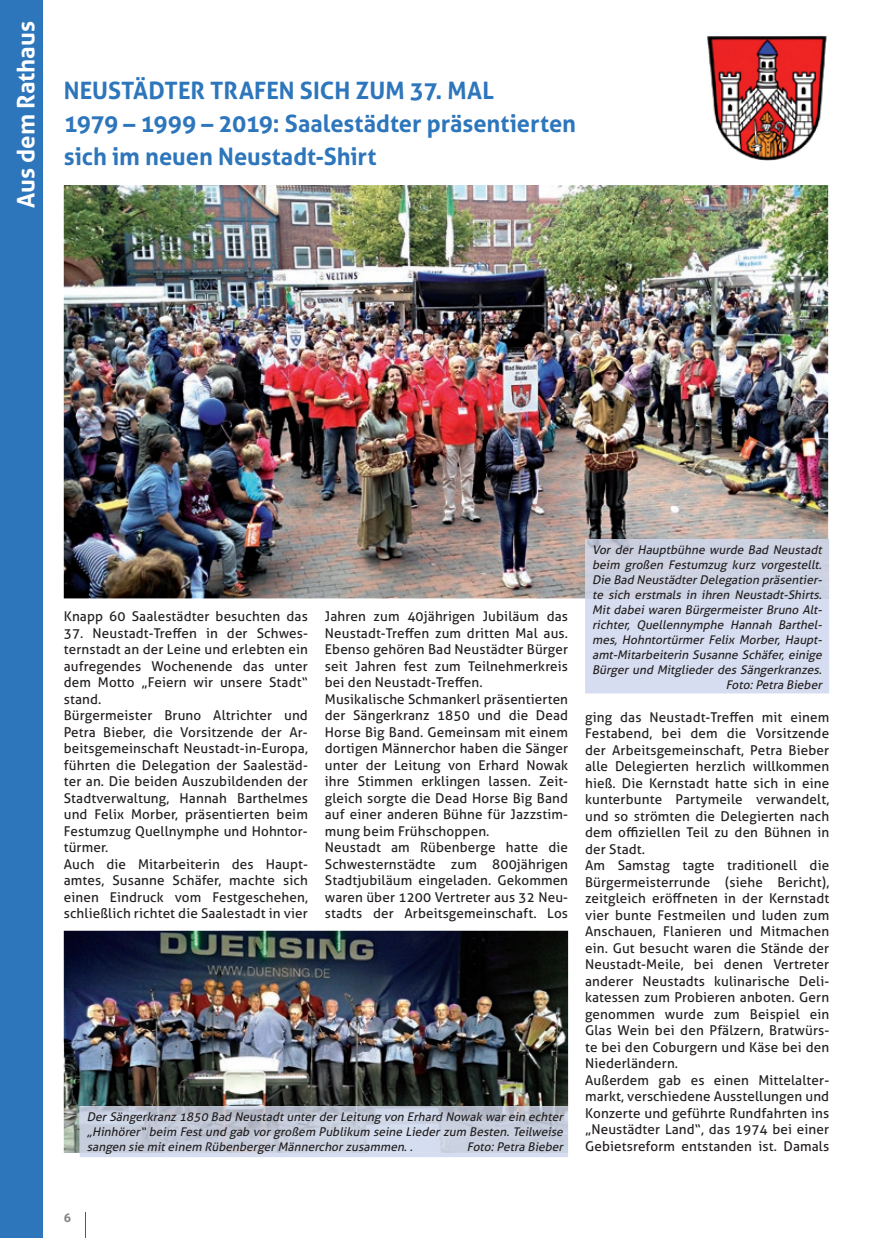
<style>
.page{position:relative;width:893px;height:1238px;background:#fff}
.page>*{position:absolute;margin:0;border:0;box-sizing:border-box;transform-origin:0 0}
.t1{font:700 24px/33px "Aller";color:#2e76bc}
.t2{font:700 24px "Aller";color:#fff}
.t3{font:13.5px/16.5px "Aller";letter-spacing:.01em;color:#231f20}
.t4{font:italic 12px/15px "Aller";color:#231f20;text-align:right}
.t5{font:700 12px "Aller";color:#808285}
</style>
<div class="page">
<svg style="left:85px;top:1212px;width:1px;height:25px"></svg>
<img style="left:707px;top:36px;width:120px;height:125px">
<div style="left:0;top:0;width:43px;height:1237px;background:#2e76bc"></div>
<img style="left:64px;top:185px;width:764px;height:413px">
<div style="left:585px;top:539px;width:244px;height:154px;background:#d6ddf0"></div>
<div style="left:585px;top:539px;width:243px;height:59px;background:#ccd2e2"></div>
<img style="left:64px;top:930px;width:504px;height:222px">
<svg style="left:80px;top:1152px;width:488px;height:5px;background:#d4dbed"></svg>
<img style="left:80px;top:1106px;width:488px;height:46px">
<h1 class="t2" style="left:11px;top:208px;width:188px;rotate:-90deg">aus dem rathaus</h1>
<h1 class="t1" style="left:64px;top:74px;width:514px">neustÄdter trafen sich zum 37. maL<br>1979 – 1999 – 2019: saalestädter präsentierten sich im neuen neustadt-shirt</h1>
<p class="t3" style="left:64px;top:608px;width:246px">Knapp 60 Saalestädter besuchten das</p>
<p class="t3" style="left:64px;top:624px;width:246px">37. Neustadt-Treffen in der Schwes&shy;ternstadt an der Leine und erlebten ein aufregendes Wochenende das unter dem Motto „Feiern wir unsere Stadt“ stand.<br>Bürgermeister Bruno Altrichter und Petra Bieber, die Vorsitzende der Ar&shy;beitsgemeinschaft Neustadt-in-Europa, führten die Delegation der Saalestäd&shy;ter an. Die beiden Auszubildenden der Stadtverwaltung, Hannah Barthelmes und Felix Morber, präsentierten beim Festumzug Quellnymphe und Hohntor&shy;türmer.<br>Auch die Mitarbeiterin des Haupt&shy;amtes, Susanne Schäfer, machte sich einen Eindruck vom Festgeschehen, schließlich richtet die Saalestadt in vier</p>
<p class="t3" style="left:325px;top:608px;width:245px">Jahren zum 40jährigen Jubiläum das Neustadt-Treffen zum dritten Mal aus.<br>Ebenso gehören Bad Neustädter Bürger seit Jahren fest zum Teilnehmerkreis bei den Neustadt-Treffen.<br>Musikalische Schmankerl präsentierten der Sängerkranz 1850 und die Dead Horse Big Band. Gemeinsam mit einem dortigen Männerchor haben die Sänger unter der Leitung von Erhard Nowak ihre Stimmen erklingen lassen. Zeit&shy;gleich sorgte die Dead Horse Big Band auf einer anderen Bühne für Jazzstim&shy;mung beim Frühschoppen.<br>Neustadt am Rübenberge hatte die Schwesternstädte zum 800jährigen Stadtjubiläum eingeladen. Gekommen waren über 1200 Vertreter aus 32 Neu&shy;stadts der Arbeitsgemeinschaft. Los</p>
<p class="t4" style="left:87px;top:1108px;width:481px;text-align:justify">DerSängerkranz 1850 Bad NeustadtunterderLeitung von Erhard Nowak warein echter „Hinhörer“ beim Festund gab vorgroßem Publikum seine Liederzum Besten.Teilweise sangen sie miteinem RübenbergerMännerchorzusammen..</p>
<p class="t4" style="left:467px;top:1138px;width:100px">Foto:Petra Bieber</p>
<p class="t4" style="left:592px;top:542px;width:234px">Vor der Hauptbühne wurde Bad Neustadt beim großen Festumzug kurz vorgestellt.<br>Die Bad NeustädterDelegation präsentier&shy;te sich erstmals in ihren Neustadt-Shirts.<br>Mit dabei waren Bürgermeister Bruno Alt&shy;richter, Quellennymphe Hannah Barthel&shy;mes, Hohntortürmer Felix Morber, Haupt&shy;amt-Mitarbeiterin Susanne Schäfer, einige Bürger und Mitglieder des Sängerkranzes.<br>Foto:Petra Bieber</p>
<p class="t3" style="left:585px;top:708px;width:246px">ging das Neustadt-Treffen mit einem Festabend, bei dem die Vorsitzende der Arbeitsgemeinschaft, Petra Bieber alle Delegierten herzlich willkommen hieß. Die Kernstadt hatte sich in eine kunterbunte Partymeile verwandelt, und so strömten die Delegierten nach dem offiziellen Teil zu den Bühnen in der Stadt.<br>Am Samstag tagte traditionell die Bürgermeisterrunde (siehe Bericht), zeitgleich eröffneten in der Kernstadt vier bunte Festmeilen und luden zum Anschauen, Flanieren und Mitmachen ein. Gut besucht waren die Stände der Neustadt-Meile, bei denen Vertreter anderer Neustadts kulinarische Deli&shy;katessen zum Probieren anboten. Gern genommen wurde zum Beispiel ein Glas Wein bei den Pfälzern, Bratwürs&shy;te bei den Coburgern und Käse bei den Niederländern.<br>Außerdem gab es einen Mittelalter&shy;markt, verschiedene Ausstellungen und Konzerte und geführte Rundfahrten ins „Neustädter Land“, das 1974 bei einer Gebietsreform entstanden ist. Damals</p>
<p class="t5" style="left:64px;top:1209px;width:9px">6</p>
</div>
